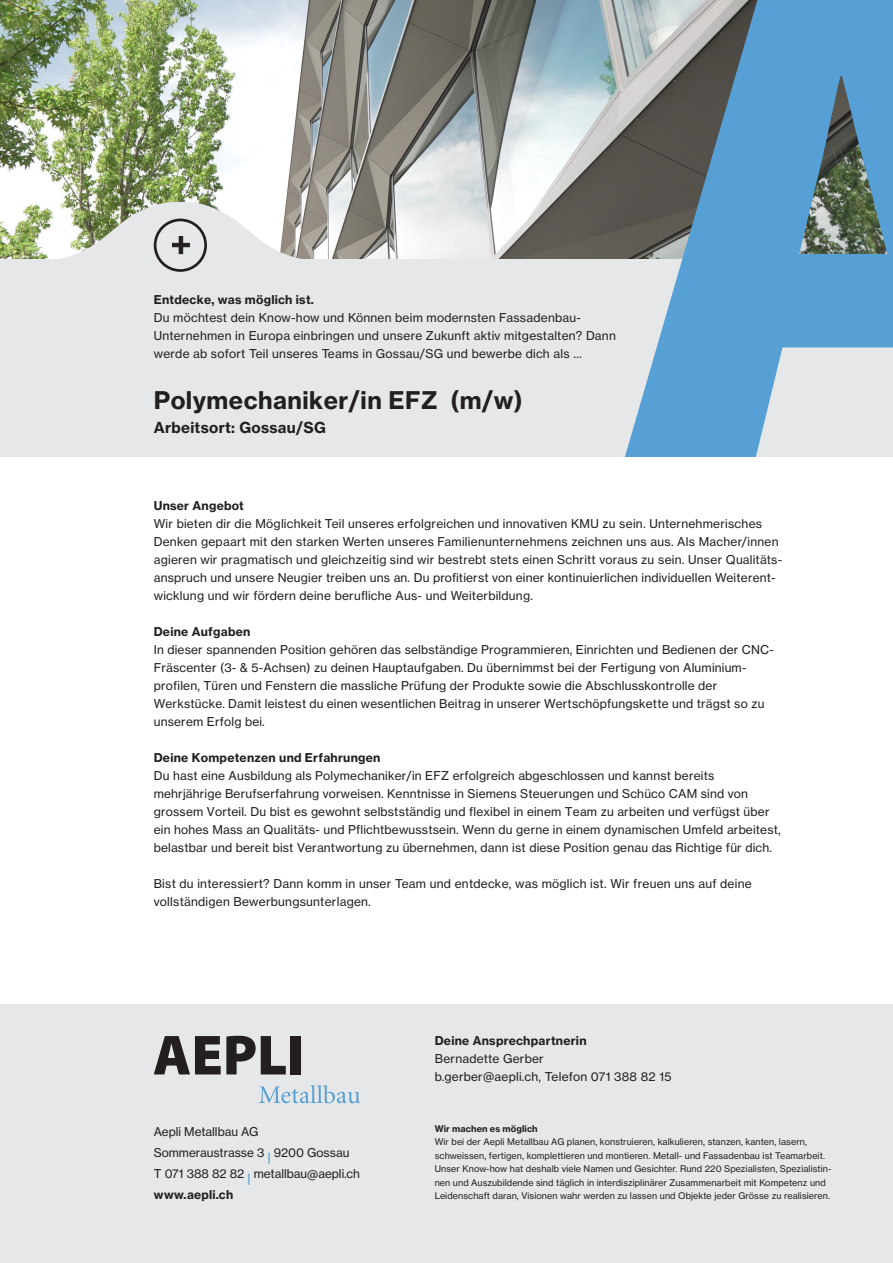
<style>
.page{position:relative;width:893px;height:1263px;background:#fff}
.page>*{position:absolute;margin:0;border:0;box-sizing:border-box;transform-origin:0 0}
.t1{font:24px "N Haas Grotesk TX Pro 75 Bd";letter-spacing:.02em;color:#231f20}
.t2{font:15px "N Haas Grotesk TX Pro 75 Bd";letter-spacing:.02em;color:#231f20}
.t3{font:12px/18px "N Haas Grotesk TX Pro 55 Rg";letter-spacing:.015em;color:#231f20}
.t4{font:12px "N Haas Grotesk TX Pro 75 Bd";letter-spacing:.02em;color:#231f20}
.t5{font:9px/13.5px "N Haas Grotesk TX Pro 55 Rg";letter-spacing:.01em;color:#231f20}
.t6{font:9px "N Haas Grotesk TX Pro 75 Bd";letter-spacing:.01em;color:#231f20}
.s1{font-family:"N Haas Grotesk TX Pro 75 Bd";color:#56a0d5}
</style>
<div class="page">
<img style="left:0;top:0;width:625px;height:260px">
<div style="left:0;top:260px;width:893px;height:197px;background:#e6e7e9"></div>
<div style="left:0;top:1004px;width:893px;height:259px;background:#e6e7e9"></div>
<svg style="left:154px;top:1036px;width:132px;height:38px"></svg>
<div style="left:291px;top:1036px;width:10px;height:38px;background:#231f20"></div>
<svg style="left:259px;top:1085px;width:101px;height:18px"></svg>
<svg style="left:625px;top:0;width:268px;height:457px;fill:#56a0d5"></svg>
<div style="left:154px;top:219px;width:53px;height:53px;border:3px solid #231f20;border-radius:50%"></div>
<svg style="left:53px;top:202px;width:255px;height:58px"></svg>
<p class="t4" style="left:154px;top:292px;width:162px">Entdecke, was möglich ist.</p>
<p class="t3" style="left:154px;top:309px;width:464px">Du möchtest dein Know-how und Können beim modernsten Fassadenbau-<br>Unternehmen in Europa einbringen und unsere Zukunft aktiv mitgestalten? Dann werde ab sofort Teil unseres Teams in Gossau/SG und bewerbe dich als …</p>
<h1 class="t1" style="left:154px;top:385px;width:370px">Polymechaniker/in EFZ (m/w)</h1>
<p class="t2" style="left:154px;top:418px;width:173px">Arbeitsort: Gossau/SG</p>
<p class="t4" style="left:154px;top:498px;width:92px">Unser Angebot</p>
<p class="t3" style="left:154px;top:515px;width:630px">Wir bieten dir die Möglichkeit Teil unseres erfolgreichen und innovativen KMU zu sein. Unternehmerisches Denken gepaart mit den starken Werten unseres Familienunternehmens zeichnen uns aus. Als Macher/innen agieren wir pragmatisch und gleichzeitig sind wir bestrebt stets einen Schritt voraus zu sein. Unser Qualitäts&shy;anspruch und unsere Neugier treiben uns an. Du profitierst von einer kontinuierlichen individuellen Weiterent&shy;wicklung und wir fördern deine berufliche Aus- und Weiterbildung.</p>
<p class="t4" style="left:154px;top:624px;width:98px">Deine Aufgaben</p>
<p class="t3" style="left:154px;top:641px;width:622px">In dieser spannenden Position gehören das selbständige Programmieren, Einrichten und Bedienen der CNC-Fräscenter (3- &amp; 5-Achsen) zu deinen Hauptaufgaben. Du übernimmst bei der Fertigung von Aluminium&shy;profilen, Türen und Fenstern die massliche Prüfung der Produkte sowie die Abschlusskontrolle der Werkstücke. Damit leistest du einen wesentlichen Beitrag in unserer Wertschöpfungskette und trägst so zu unserem Erfolg bei.</p>
<p class="t4" style="left:154px;top:750px;width:228px">Deine Kompetenzen und Erfahrungen</p>
<p class="t3" style="left:154px;top:767px;width:629px">Du hast eine Ausbildung als Polymechaniker/in EFZ erfolgreich abgeschlossen und kannst bereits mehrjährige Berufserfahrung vorweisen. Kenntnisse in Siemens Steuerungen und Schüco CAM sind von grossem Vorteil. Du bist es gewohnt selbstständig und flexibel in einem Team zu arbeiten und verfügst über ein hohes Mass an Qualitäts- und Pflichtbewusstsein. Wenn du gerne in einem dynamischen Umfeld arbeitest, belastbar und bereit bist Verantwortung zu übernehmen, dann ist diese Position genau das Richtige für dich.</p>
<p class="t3" style="left:154px;top:875px;width:599px">Bist du interessiert? Dann komm in unser Team und entdecke, was möglich ist. Wir freuen uns auf deine vollständigen Bewerbungsunterlagen.</p>
<p class="t3" style="left:154px;top:1121px;width:208px;line-height:21px">Aepli Metallbau AG<br>Sommeraustrasse 3 <span class="s1">|</span> 9200 Gossau<br>T 071 388 82 82 <span class="s1">|</span> metallbau@aepli.ch</p>
<p class="t4" style="left:154px;top:1187px;width:81px">www.aepli.ch</p>
<p class="t4" style="left:435px;top:1033px;width:153px">Deine Ansprechpartnerin</p>
<p class="t3" style="left:435px;top:1050px;width:238px">Bernadette Gerber<br>b.gerber@aepli.ch, Telefon 071 388 82 15</p>
<p class="t6" style="left:435px;top:1123px;width:105px">Wir machen es möglich</p>
<p class="t5" style="left:435px;top:1135px;width:398px">Wir bei der Aepli Metallbau AG planen, konstruieren, kalkulieren, stanzen, kanten, lasern, schweissen, fertigen, komplettieren und montieren. Metall- und Fassadenbau ist Teamarbeit.<br>Unser Know-how hat deshalb viele Namen und Gesichter. Rund 220 Spezialisten, Spezialistin&shy;nen und Auszubildende sind täglich in interdisziplinärer Zusammenarbeit mit Kompetenz und Leidenschaft daran, Visionen wahr werden zu lassen und Objekte jeder Grösse zu realisieren.</p>
</div>
